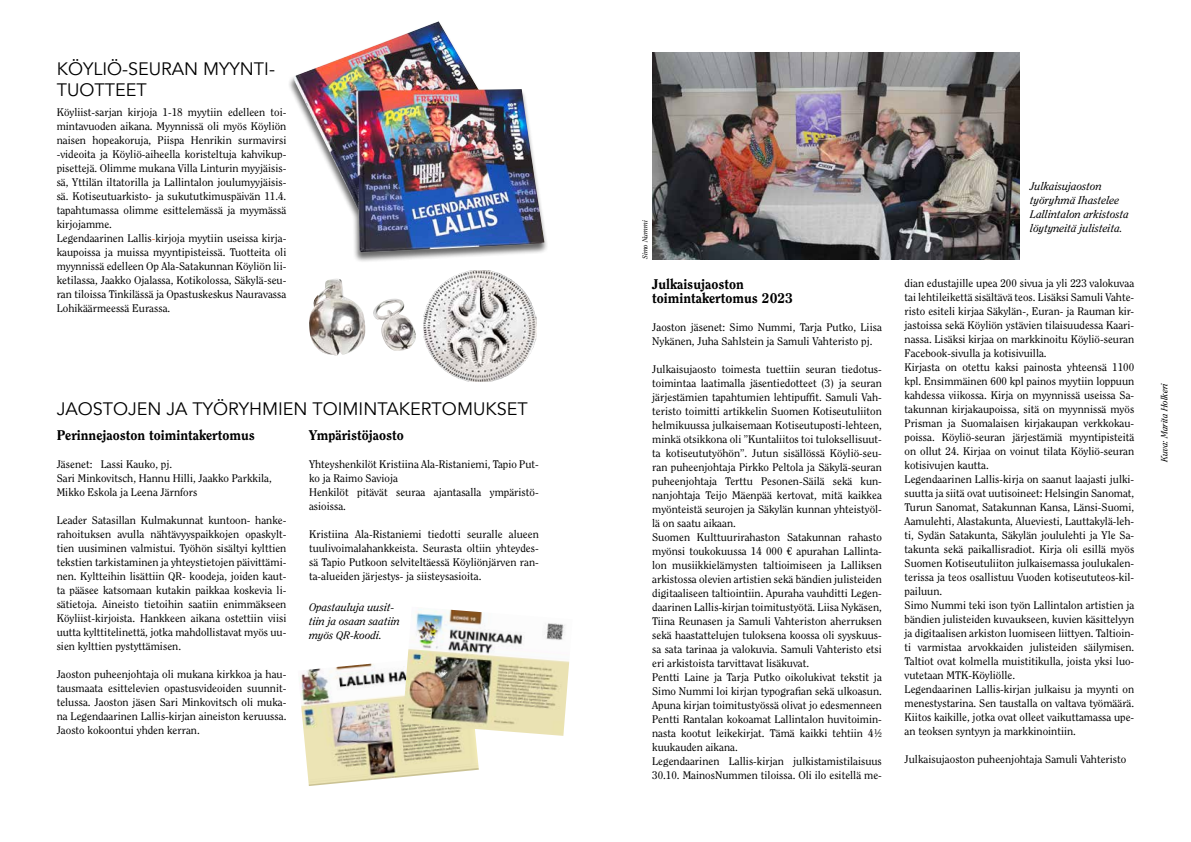
<style>
.page{position:relative;width:1191px;height:842px;background:#fff}
.page>*{position:absolute;margin:0;border:0;box-sizing:border-box;transform-origin:0 0}
.t1{font:18px/21.6px "Avenir";color:#000}
.t2{font:800 14px/14px "Clearface Std";color:#000}
.t3{font:11px/14px "Clearface Std";color:#000}
.t4{font:italic 11px/14px "Clearface Std";color:#000}
.t5{font:italic 9px "Clearface Std";letter-spacing:-.005em;color:#000}
.t6{font:italic 7px "Clearface Std";color:#000}
.s1{color:#ec6523}
</style>
<div class="page">
<img style="left:309px;top:279px;width:107px;height:77px">
<img style="left:424px;top:270px;width:112px;height:112px">
<div style="left:288px;top:22px;width:260px;height:241px;background:#000;opacity:.59"></div>
<img style="left:294px;top:21px;width:250px;height:231px">
<img style="left:652px;top:52px;width:367px;height:207px">
<img style="left:300px;top:663px;width:179px;height:123px">
<img style="left:402px;top:609px;width:168px;height:127px">
<h1 class="t1" style="left:57px;top:58px;width:220px">KÖYLIÖ-SEURAN MYYNTI-<br>TUOTTEET</h1>
<p class="t3" style="left:57px;top:105px;width:231px">Köyliist-sarjan kirjoja 1-18 myytiin edelleen toi&shy;mintavuoden aikana. Myynnissä oli myös Köyliön naisen hopeakoruja, Piispa Henrikin surmavirsi -videoita ja Köyliö-aiheella koristeltuja kahvikup&shy;pisettejä. Olimme mukana Villa Linturin myyjäisis&shy;sä, Yttilän iltatorilla ja Lallintalon joulumyyjäisis&shy;sä. Kotiseutuarkisto- ja sukututkimuspäivän 11.4. tapahtumassa olimme esittelemässä ja myymässä kirjojamme.<br>Legendaarinen Lallis<span class="s1">-</span>kirjoja myytiin useissa kirja&shy;kaupoissa ja muissa myyntipisteissä. Tuotteita oli myynnissä edelleen Op Ala-Satakunnan Köyliön lii&shy;ketilassa, Jaakko Ojalassa, Kotikolossa, Säkylä-seu&shy;ran tiloissa Tinkilässä ja Opastuskeskus Nauravassa Lohikäärmeessä Eurassa.</p>
<h1 class="t1" style="left:57px;top:398px;width:472px">JAOSTOJEN JA TYÖRYHMIEN TOIMINTAKERTOMUKSET</h1>
<p class="t2" style="left:57px;top:428px;width:200px">Perinnejaoston toimintakertomus</p>
<p class="t3" style="left:57px;top:457px;width:217px">Jäsenet: Lassi Kauko, pj.<br>Sari Minkovitsch, Hannu Hilli, Jaakko Parkkila,<br>Mikko Eskola ja Leena Järnfors</p>
<p class="t3" style="left:57px;top:513px;width:231px;text-align:justify">Leader Satasillan Kulmakunnat kuntoon- hanke&shy;rahoituksen avulla nähtävyyspaikkojen opaskylt&shy;tien uusiminen valmistui. Työhön sisältyi kylttien tekstien tarkistaminen ja yhteystietojen päivittämi&shy;nen. Kyltteihin lisättiin QR- koodeja, joiden kaut&shy;ta pääsee katsomaan kutakin paikkaa koskevia li&shy;sätietoja. Aineisto tietoihin saatiin enimmäkseen Köyliist-kirjoista. Hankkeen aikana ostettiin viisi uutta kylttitelinettä, jotka mahdollistavat myös uu&shy;sien kylttien pystyttämisen.</p>
<p class="t3" style="left:57px;top:667px;width:231px;text-align:justify">Jaoston puheenjohtaja oli mukana kirkkoa ja hau&shy;tausmaata esittelevien opastusvideoiden suunnit&shy;telussa. Jaoston jäsen Sari Minkovitsch oli muka&shy;na Legendaarinen Lallis-kirjan aineiston keruussa.<br>Jaosto kokoontui yhden kerran.</p>
<p class="t2" style="left:309px;top:428px;width:96px">Ympäristöjaosto</p>
<p class="t3" style="left:309px;top:457px;width:231px">Yhteyshenkilöt Kristiina Ala-Ristaniemi, Tapio Put&shy;ko ja Raimo Savioja<br>Henkilöt pitävät seuraa ajantasalla ympäristö&shy;asioissa.</p>
<p class="t3" style="left:309px;top:527px;width:231px;text-align:justify">Kristiina Ala-Ristaniemi tiedotti seuralle alueen tuulivoimalahankkeista. Seurasta oltiin yhteydes&shy;sä Tapio Putkoon selviteltäessä Köyliönjärven ran&shy;ta-alueiden järjestys- ja siisteysasioita.</p>
<p class="t4" style="left:309px;top:600px;width:92px">Opastauluja uusit&shy;tiin ja osaan saatiin myös QR-koodi.</p>
<p class="t6" style="left:641px;top:259px;width:41px;rotate:-90deg">Simo Nummi</p>
<p class="t2" style="left:652px;top:277px;width:142px">Julkaisujaoston toimintakertomus 2023</p>
<p class="t3" style="left:652px;top:320px;width:231px">Jaoston jäsenet: Simo Nummi, Tarja Putko, Liisa<br>Nykänen, Juha Sahlstein ja Samuli Vahteristo pj.</p>
<p class="t3" style="left:652px;top:362px;width:231px">Julkaisujaosto toimesta tuettiin seuran tiedotus&shy;toimintaa laatimalla jäsentiedotteet (3) ja seuran järjestämien tapahtumien lehtipuffit. Samuli Vah&shy;teristo toimitti artikkelin Suomen Kotiseutuliiton helmikuussa julkaisemaan Kotiseutuposti-lehteen, minkä otsikkona oli ”Kuntaliitos toi tuloksellisuut&shy;ta kotiseututyöhön”. Jutun sisällössä Köyliö-seu&shy;ran puheenjohtaja Pirkko Peltola ja Säkylä-seuran puheenjohtaja Terttu Pesonen-Säilä sekä kun&shy;nanjohtaja Teijo Mäenpää kertovat, mitä kaikkea myönteistä seurojen ja Säkylän kunnan yhteistyöl&shy;lä on saatu aikaan.<br>Suomen Kulttuurirahaston Satakunnan rahasto myönsi toukokuussa 14 000 € apurahan Lallinta&shy;lon musiikkielämysten taltioimiseen ja Lalliksen arkistossa olevien artistien sekä bändien julisteiden digitaaliseen taltiointiin. Apuraha vauhditti Legen&shy;daarinen Lallis-kirjan toimitustyötä. Liisa Nykäsen, Tiina Reunasen ja Samuli Vahteriston aherruksen sekä haastattelujen tuloksena koossa oli syyskuus&shy;sa sata tarinaa ja valokuvia. Samuli Vahteristo etsi eri arkistoista tarvittavat lisäkuvat.<br>Pentti Laine ja Tarja Putko oikolukivat tekstit ja Simo Nummi loi kirjan typografian sekä ulkoasun.<br>Apuna kirjan toimitustyössä olivat jo edesmenneen Pentti Rantalan kokoamat Lallintalon huvitoimin&shy;nasta kootut leikekirjat. Tämä kaikki tehtiin 4½ kuukauden aikana.<br>Legendaarinen Lallis-kirjan julkistamistilaisuus 30.10. MainosNummen tiloissa. Oli ilo esitellä me-</p>
<p class="t4" style="left:1030px;top:179px;width:100px">Julkaisujaoston työryhmä Ihastelee<br>Lallintalon arkistosta löytyneitä julisteita.</p>
<p class="t3" style="left:904px;top:276px;width:231px">dian edustajille upea 200 sivua ja yli 223 valokuvaa tai lehtileikettä sisältävä teos. Lisäksi Samuli Vahte&shy;risto esiteli kirjaa Säkylän-, Euran- ja Rauman kir&shy;jastoissa sekä Köyliön ystävien tilaisuudessa Kaari&shy;nassa. Lisäksi kirjaa on markkinoitu Köyliö-seuran Facebook-sivulla ja kotisivuilla.<br>Kirjasta on otettu kaksi painosta yhteensä 1100 kpl. Ensimmäinen 600 kpl painos myytiin loppuun kahdessa viikossa. Kirja on myynnissä useissa Sa&shy;takunnan kirjakaupoissa, sitä on myynnissä myös Prisman ja Suomalaisen kirjakaupan verkkokau&shy;poissa. Köyliö-seuran järjestämiä myyntipisteitä on ollut 24. Kirjaa on voinut tilata Köyliö-seuran kotisivujen kautta.<br>Legendaarinen Lallis-kirja on saanut laajasti julki&shy;suutta ja siitä ovat uutisoineet: Helsingin Sanomat, Turun Sanomat, Satakunnan Kansa, Länsi-Suomi, Aamulehti, Alastakunta, Alueviesti, Lauttakylä-leh&shy;ti, Sydän Satakunta, Säkylän joululehti ja Yle Sa&shy;takunta sekä paikallisradiot. Kirja oli esillä myös Suomen Kotiseutuliiton julkaisemassa joulukalen&shy;terissa ja teos osallistuu Vuoden kotiseututeos-kil&shy;pailuun.<br>Simo Nummi teki ison työn Lallintalon artistien ja bändien julisteiden kuvaukseen, kuvien käsittelyyn ja digitaalisen arkiston luomiseen liittyen. Taltioin&shy;ti varmistaa arvokkaiden julisteiden säilymisen.<br>Taltiot ovat kolmella muistitikulla, joista yksi luo&shy;vutetaan MTK-Köyliölle.<br>Legendaarinen Lallis-kirjan julkaisu ja myynti on menestystarina. Sen taustalla on valtava työmäärä.<br>Kiitos kaikille, jotka ovat olleet vaikuttamassa upe&shy;an teoksen syntyyn ja markkinointiin.</p>
<p class="t3" style="left:904px;top:752px;width:223px">Julkaisujaoston puheenjohtaja Samuli Vahteristo</p>
<p class="t5" style="left:1159px;top:462px;width:81px;rotate:-90deg">Kuva: Marita Holkeri</p>
</div>
